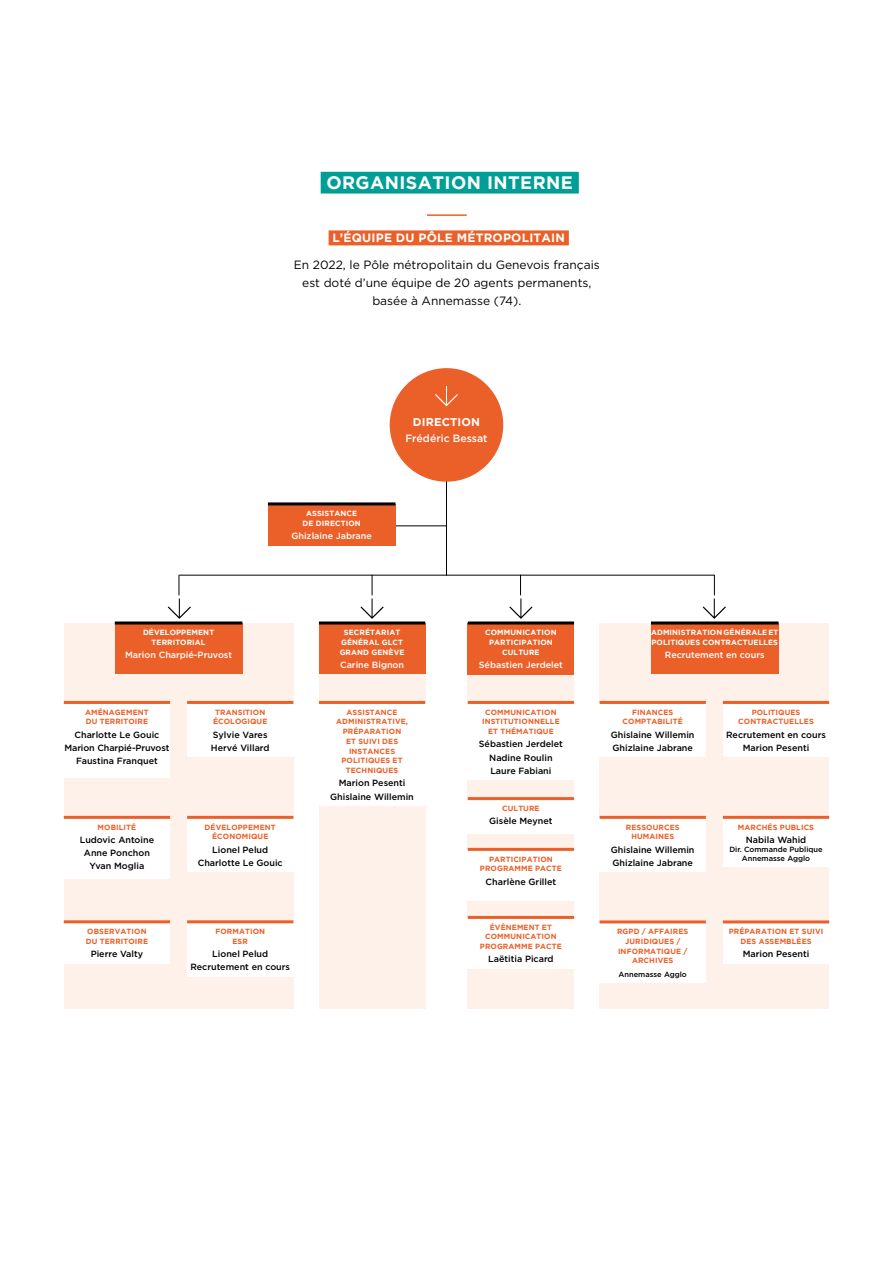
<style>
.page{position:relative;width:893px;height:1263px;background:#fff}
.page>*{position:absolute;margin:0;border:0;box-sizing:border-box;transform-origin:0 0}
.t1{font:700 18px "Gotham";letter-spacing:.025em;color:#fff}
.t2{font:12px/18px "Gotham";color:#000;text-align:center}
.t3{font:700 12px "Gotham";letter-spacing:.02em;color:#fff}
.t4{font:700 11.25px "Gotham";letter-spacing:.015em;color:#fff}
.t5{font:500 10.5px "Gotham";color:#fff}
.t6{font:500 9px/13.2px "Gotham";color:#000;text-align:center}
.t7{font:500 9px "Gotham";color:#fff}
.t8{font:700 7.5px/9.8px "Gotham";letter-spacing:.015em;color:#eb6029;text-align:center}
.t9{font:700 7.5px/9.8px "Gotham";letter-spacing:.015em;color:#fff;text-align:center}
.t10{font:500 7.5px "Gotham";color:#000}
</style>
<div class="page">
<div style="left:321px;top:172px;width:258px;height:22px;background:#009e96"></div>
<div style="left:329px;top:230px;width:240px;height:15px;background:#eb6029"></div>
<hr style="left:427px;top:214px;width:40px;height:2px;background:#eb6029">
<div style="left:468px;top:623px;width:106px;height:386px;background:#fef1e9"></div>
<div style="left:319px;top:623px;width:106px;height:386px;background:#fef1e9"></div>
<div style="left:600px;top:623px;width:229px;height:386px;background:#fef1e9"></div>
<div style="left:64px;top:623px;width:229px;height:386px;background:#fef1e9"></div>
<div style="left:64px;top:703px;width:106px;height:74px;background:#fff"></div>
<hr style="left:64px;top:701px;width:106px;height:3px;background:#eb6029">
<div style="left:64px;top:818px;width:106px;height:60px;background:#fff"></div>
<hr style="left:64px;top:816px;width:106px;height:3px;background:#eb6029">
<div style="left:64px;top:922px;width:106px;height:41px;background:#fff"></div>
<hr style="left:64px;top:920px;width:106px;height:3px;background:#eb6029">
<div style="left:187px;top:703px;width:106px;height:54px;background:#fff"></div>
<hr style="left:187px;top:701px;width:106px;height:3px;background:#eb6029">
<div style="left:187px;top:818px;width:106px;height:54px;background:#fff"></div>
<hr style="left:187px;top:816px;width:106px;height:3px;background:#eb6029">
<div style="left:187px;top:922px;width:106px;height:54px;background:#fff"></div>
<hr style="left:187px;top:920px;width:106px;height:3px;background:#eb6029">
<div style="left:319px;top:703px;width:106px;height:103px;background:#fff"></div>
<hr style="left:319px;top:701px;width:106px;height:3px;background:#eb6029">
<div style="left:468px;top:703px;width:106px;height:77px;background:#fff"></div>
<hr style="left:468px;top:701px;width:106px;height:3px;background:#eb6029">
<div style="left:600px;top:703px;width:106px;height:54px;background:#fff"></div>
<hr style="left:600px;top:701px;width:106px;height:3px;background:#eb6029">
<div style="left:723px;top:703px;width:106px;height:54px;background:#fff"></div>
<hr style="left:723px;top:701px;width:106px;height:3px;background:#eb6029">
<div style="left:468px;top:798px;width:106px;height:35px;background:#fff"></div>
<hr style="left:468px;top:797px;width:106px;height:3px;background:#eb6029">
<div style="left:600px;top:818px;width:106px;height:54px;background:#fff"></div>
<hr style="left:600px;top:816px;width:106px;height:3px;background:#eb6029">
<div style="left:723px;top:818px;width:106px;height:49px;background:#fff"></div>
<hr style="left:723px;top:816px;width:106px;height:3px;background:#eb6029">
<div style="left:468px;top:850px;width:106px;height:51px;background:#fff"></div>
<hr style="left:468px;top:848px;width:106px;height:3px;background:#eb6029">
<div style="left:600px;top:922px;width:106px;height:61px;background:#fff"></div>
<hr style="left:600px;top:920px;width:106px;height:3px;background:#eb6029">
<div style="left:723px;top:922px;width:106px;height:41px;background:#fff"></div>
<hr style="left:723px;top:920px;width:106px;height:3px;background:#eb6029">
<div style="left:115px;top:623px;width:127px;height:51px;background:#eb6029"></div>
<hr style="left:115px;top:621px;width:127px;height:3px;background:#000">
<div style="left:319px;top:623px;width:106px;height:51px;background:#eb6029"></div>
<hr style="left:319px;top:621px;width:106px;height:3px;background:#000">
<div style="left:468px;top:623px;width:106px;height:51px;background:#eb6029"></div>
<hr style="left:468px;top:621px;width:106px;height:3px;background:#000">
<hr style="left:446px;top:471px;width:1px;height:104px;background:#000">
<div style="left:390px;top:368px;width:113px;height:114px;background:#eb6029;border-radius:50%"></div>
<svg style="left:435px;top:386px;width:23px;height:20px"></svg>
<hr style="left:179px;top:575px;width:535px;height:1px;background:#000">
<hr style="left:379px;top:525px;width:68px;height:1px;background:#000">
<div style="left:651px;top:623px;width:127px;height:51px;background:#eb6029"></div>
<hr style="left:651px;top:621px;width:127px;height:3px;background:#000">
<div style="left:268px;top:504px;width:127px;height:41px;background:#eb6029"></div>
<hr style="left:268px;top:502px;width:127px;height:3px;background:#000">
<svg style="left:703px;top:575px;width:23px;height:44px"></svg>
<svg style="left:509px;top:575px;width:23px;height:44px"></svg>
<svg style="left:360px;top:575px;width:24px;height:44px"></svg>
<svg style="left:168px;top:575px;width:23px;height:44px"></svg>
<div style="left:468px;top:918px;width:106px;height:51px;background:#fff"></div>
<hr style="left:468px;top:916px;width:106px;height:3px;background:#eb6029">
<h1 class="t1" style="left:326px;top:173px;width:248px">ORGANISATION INTERNE</h1>
<h2 class="t3" style="left:332px;top:231px;width:234px">L’ÉQUIPE DU PÔLE MÉTROPOLITAIN</h2>
<h2 class="t2" style="left:294px;top:255px;width:307px">En 2022, le Pôle métropolitain du Genevois français est doté d’une équipe de 20 agents permanents, basée à Annemasse (74).</h2>
<p class="t9" style="left:303px;top:508px;width:60px">ASSISTANCE<br>DE DIRECTION</p>
<p class="t7" style="left:291px;top:531px;width:82px">Ghizlaine Jabrane</p>
<h3 class="t4" style="left:413px;top:415px;width:69px">DIRECTION</h3>
<h3 class="t5" style="left:405px;top:432px;width:84px">Frédéric Bessat</h3>
<p class="t9" style="left:143px;top:627px;width:73px">DÉVELOPPEMENT<br>TERRITORIAL</p>
<p class="t7" style="left:125px;top:650px;width:108px">Marion Charpié-Pruvost</p>
<p class="t8" style="left:85px;top:707px;width:65px;text-align:left">AMÉNAGEMENT<br>DU TERRITOIRE</p>
<p class="t6" style="left:64px;top:727px;width:107px">Charlotte Le Gouic<br>Marion Charpié-Pruvost<br>Faustina Franquet</p>
<p class="t8" style="left:98px;top:822px;width:40px">MOBILITÉ</p>
<p class="t6" style="left:80px;top:833px;width:76px">Ludovic Antoine<br>Anne Ponchon<br>Yvan Moglia</p>
<p class="t8" style="left:213px;top:707px;width:56px;text-align:left">TRANSITION<br>ÉCOLOGIQUE</p>
<p class="t6" style="left:211px;top:727px;width:60px;text-align:left">Sylvie Vares<br>Hervé Villard</p>
<p class="t8" style="left:205px;top:822px;width:73px">DÉVELOPPEMENT<br>ÉCONOMIQUE</p>
<p class="t6" style="left:198px;top:842px;width:86px">Lionel Pelud<br>Charlotte Le Gouic</p>
<p class="t9" style="left:340px;top:627px;width:66px">SECRÉTARIAT<br>GÉNÉRAL GLCT<br>GRAND GENÈVE</p>
<p class="t7" style="left:340px;top:660px;width:66px">Carine Bignon</p>
<p class="t8" style="left:336px;top:707px;width:73px">ASSISTANCE<br>ADMINISTRATIVE,<br>PRÉPARATION<br>ET SUIVI DES<br>INSTANCES<br>POLITIQUES ET<br>TECHNIQUES</p>
<p class="t6" style="left:330px;top:776px;width:85px">Marion Pesenti<br>Ghislaine Willemin</p>
<p class="t9" style="left:485px;top:627px;width:73px">COMMUNICATION<br>PARTICIPATION<br>CULTURE</p>
<p class="t7" style="left:479px;top:660px;width:86px">Sébastien Jerdelet</p>
<p class="t8" style="left:482px;top:707px;width:79px">COMMUNICATION<br>INSTITUTIONNELLE<br>ET THÉMATIQUE</p>
<p class="t6" style="left:479px;top:737px;width:86px">Sébastien Jerdelet<br>Nadine Roulin<br>Laure Fabiani</p>
<p class="t9" style="left:651px;top:627px;width:129px;text-align:left">ADMINISTRATION GÉNÉRALE ET<br>POLITIQUES CONTRACTUELLES</p>
<p class="t7" style="left:665px;top:650px;width:101px">Recrutement en cours</p>
<p class="t8" style="left:623px;top:707px;width:62px">FINANCES<br>COMPTABILITÉ</p>
<p class="t6" style="left:611px;top:727px;width:85px;text-align:left">Ghislaine Willemin<br>Ghizlaine Jabrane</p>
<p class="t8" style="left:738px;top:707px;width:77px">POLITIQUES<br>CONTRACTUELLES</p>
<p class="t6" style="left:726px;top:727px;width:101px">Recrutement en cours<br>Marion Pesenti</p>
<p class="t8" style="left:502px;top:803px;width:39px">CULTURE</p>
<p class="t6" style="left:489px;top:814px;width:65px">Gisèle Meynet</p>
<p class="t8" style="left:738px;top:822px;width:78px">MARCHÉS PUBLICS</p>
<p class="t6" style="left:746px;top:833px;width:62px">Nabila Wahid</p>
<p class="t10" style="left:729px;top:845px;width:95px">Dir. Commande Publique</p>
<p class="t8" style="left:626px;top:822px;width:55px">RESSOURCES<br>HUMAINES</p>
<p class="t6" style="left:611px;top:842px;width:85px;text-align:left">Ghislaine Willemin<br>Ghizlaine Jabrane</p>
<p class="t8" style="left:489px;top:854px;width:65px">PARTICIPATION</p>
<p class="t10" style="left:742px;top:854px;width:70px">Annemasse Agglo</p>
<p class="t8" style="left:480px;top:863px;width:84px">PROGRAMME PACTE</p>
<p class="t6" style="left:486px;top:874px;width:72px">Charlène Grillet</p>
<p class="t8" style="left:86px;top:926px;width:64px;text-align:left">OBSERVATION<br>DU TERRITOIRE</p>
<p class="t6" style="left:91px;top:947px;width:54px">Pierre Valty</p>
<p class="t8" style="left:215px;top:926px;width:51px">FORMATION<br>ESR</p>
<p class="t6" style="left:190px;top:947px;width:101px">Lionel Pelud<br>Recrutement en cours</p>
<p class="t8" style="left:480px;top:922px;width:84px">ÉVÈNEMENT ET<br>COMMUNICATION<br>PROGRAMME PACTE</p>
<p class="t6" style="left:488px;top:952px;width:67px">Laëtitia Picard</p>
<p class="t8" style="left:617px;top:926px;width:73px">RGPD / AFFAIRES<br>JURIDIQUES /<br>INFORMATIQUE /<br>ARCHIVES</p>
<p class="t10" style="left:619px;top:970px;width:70px">Annemasse Agglo</p>
<p class="t8" style="left:729px;top:926px;width:96px">PRÉPARATION ET SUIVI<br>DES ASSEMBLÉES</p>
<p class="t6" style="left:743px;top:947px;width:68px">Marion Pesenti</p>
</div>
